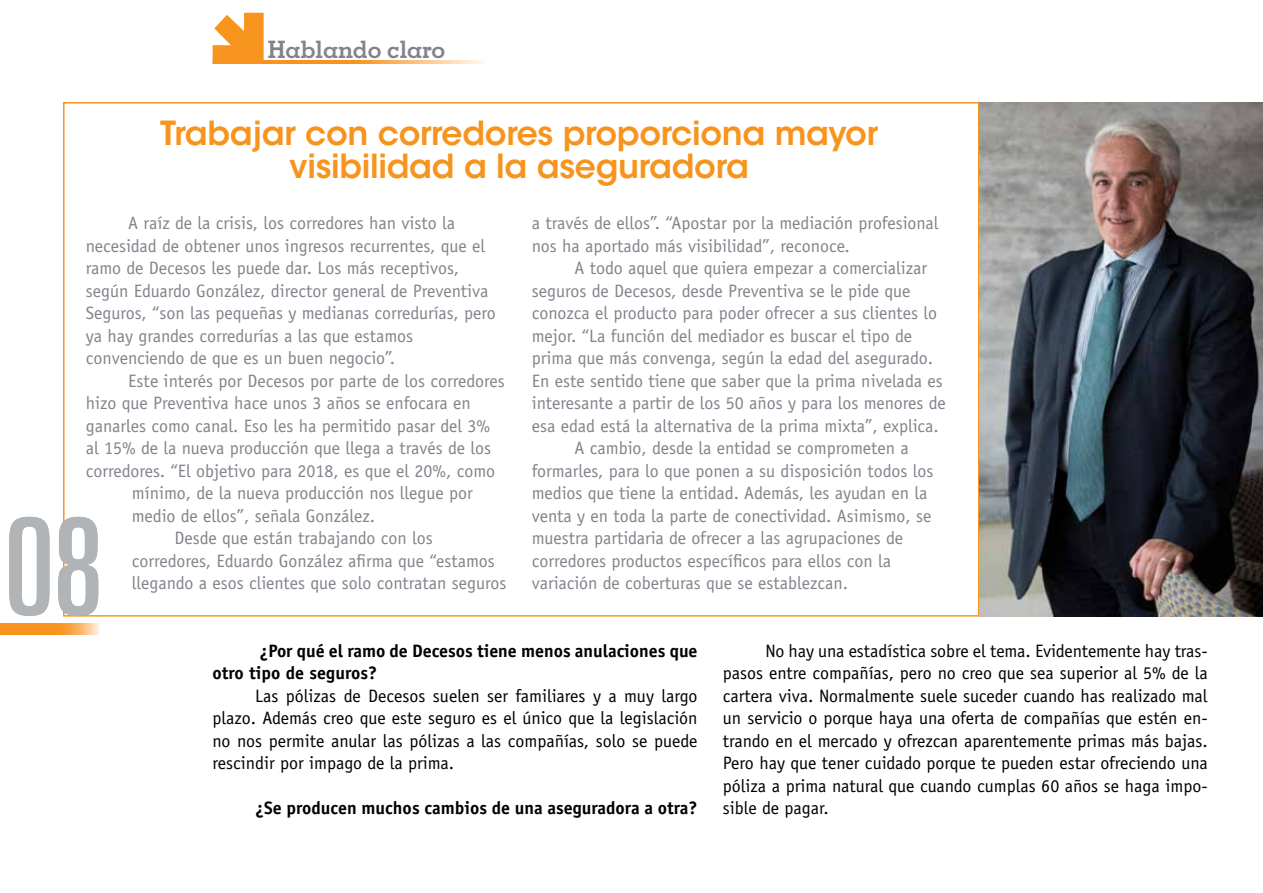
<style>
.page{position:relative;width:1263px;height:893px;background:#fff}
.page>*{position:absolute;margin:0;border:0;box-sizing:border-box;transform-origin:0 0}
.t1{font:ultra-condensed 135px "Univers LT Std";color:#b1b4b6}
.t2{font:600 33px/33px "ITC Avant Garde Std";letter-spacing:-.01em;color:#f7941e;text-align:center}
.t3{font:700 24px "Memphis LT Std";letter-spacing:-.01em;color:#81848b}
.t4{font:18px "Officina Sans Std";color:#81848b}
.t5{font:18px/22.5px "Officina Sans Std";color:#000;text-align:justify}
.t6{font:700 18px "Officina Sans Std";color:#000}
</style>
<div class="page">
<svg style="left:264px;top:61px;width:221px;height:3px"></svg>
<svg style="left:213px;top:13px;width:51px;height:51px"></svg>
<svg style="left:63px;top:102px;width:916px;height:515px"></svg>
<img style="left:0;top:624px;width:100px;height:10px">
<img style="left:979px;top:102px;width:284px;height:515px">
<p class="t3" style="left:268px;top:35px;width:179px">Hablando claro</p>
<p class="t2" style="left:160px;top:116px;width:720px">Trabajar con corredores proporciona mayor visibilidad a la aseguradora</p>
<p class="t4" style="left:128px;top:213px;width:328px">A raíz de la crisis, los corredores han visto la</p>
<p class="t4" style="left:86px;top:235px;width:401px">necesidad de obtener unos ingresos recurrentes, que el</p>
<p class="t4" style="left:86px;top:258px;width:375px">ramo de Decesos les puede dar. Los más receptivos,</p>
<p class="t4" style="left:86px;top:280px;width:404px">según Eduardo González, director general de Preventiva</p>
<p class="t4" style="left:86px;top:303px;width:412px">Seguros, “son las pequeñas y medianas corredurías, pero</p>
<p class="t4" style="left:86px;top:325px;width:329px">ya hay grandes corredurías a las que estamos</p>
<p class="t4" style="left:86px;top:348px;width:311px">convenciendo de que es un buen negocio”.</p>
<p class="t4" style="left:128px;top:370px;width:378px">Este interés por Decesos por parte de los corredores</p>
<p class="t4" style="left:86px;top:393px;width:387px">hizo que Preventiva hace unos 3 años se enfocara en</p>
<p class="t4" style="left:86px;top:415px;width:406px">ganarles como canal. Eso les ha permitido pasar del 3%</p>
<p class="t4" style="left:86px;top:438px;width:407px">al 15% de la nueva producción que llega a través de los</p>
<p class="t4" style="left:86px;top:460px;width:411px">corredores. “El objetivo para 2018, es que el 20%, como</p>
<p class="t4" style="left:132px;top:483px;width:343px">mínimo, de la nueva producción nos llegue por</p>
<p class="t4" style="left:132px;top:505px;width:245px">medio de ellos”, señala González.</p>
<p class="t4" style="left:174px;top:528px;width:260px">Desde que están trabajando con los</p>
<p class="t4" style="left:132px;top:550px;width:365px">corredores, Eduardo González afirma que “estamos</p>
<p class="t4" style="left:132px;top:573px;width:376px">llegando a esos clientes que solo contratan seguros</p>
<p class="t4" style="left:532px;top:213px;width:408px">a través de ellos”. “Apostar por la mediación profesional</p>
<p class="t4" style="left:532px;top:235px;width:319px">nos ha aportado más visibilidad”, reconoce.</p>
<p class="t4" style="left:574px;top:258px;width:354px">A todo aquel que quiera empezar a comercializar</p>
<p class="t4" style="left:532px;top:280px;width:380px">seguros de Decesos, desde Preventiva se le pide que</p>
<p class="t4" style="left:532px;top:303px;width:407px">conozca el producto para poder ofrecer a sus clientes lo</p>
<p class="t4" style="left:532px;top:325px;width:382px">mejor. “La función del mediador es buscar el tipo de</p>
<p class="t4" style="left:532px;top:348px;width:403px">prima que más convenga, según la edad del asegurado.</p>
<p class="t4" style="left:532px;top:370px;width:412px">En este sentido tiene que saber que la prima nivelada es</p>
<p class="t4" style="left:532px;top:393px;width:415px">interesante a partir de los 50 años y para los menores de</p>
<p class="t4" style="left:532px;top:415px;width:408px">esa edad está la alternativa de la prima mixta”, explica.</p>
<p class="t4" style="left:574px;top:438px;width:336px">A cambio, desde la entidad se comprometen a</p>
<p class="t4" style="left:532px;top:460px;width:403px">formarles, para lo que ponen a su disposición todos los</p>
<p class="t4" style="left:532px;top:483px;width:397px">medios que tiene la entidad. Además, les ayudan en la</p>
<p class="t4" style="left:532px;top:505px;width:401px">venta y en toda la parte de conectividad. Asimismo, se</p>
<p class="t4" style="left:532px;top:528px;width:373px">muestra partidaria de ofrecer a las agrupaciones de</p>
<p class="t4" style="left:532px;top:550px;width:361px">corredores productos específicos para ellos con la</p>
<p class="t4" style="left:532px;top:573px;width:318px">variación de coberturas que se establezcan.</p>
<p class="t1" style="left:4px;top:490px;width:101px">08</p>
<p class="t6" style="left:259px;top:639px;width:440px">¿Por qué el ramo de Decesos tiene menos anulaciones que</p>
<p class="t6" style="left:213px;top:662px;width:166px">otro tipo de seguros?</p>
<p class="t5" style="left:255px;top:684px;width:444px">Las pólizas de Decesos suelen ser familiares y a muy largo</p>
<p class="t5" style="left:213px;top:707px;width:486px">plazo. Además creo que este seguro es el único que la legislación</p>
<p class="t5" style="left:213px;top:729px;width:486px">no nos permite anular las pólizas a las compañías, solo se puede</p>
<p class="t5" style="left:213px;top:752px;width:243px">rescindir por impago de la prima.</p>
<p class="t6" style="left:255px;top:797px;width:444px">¿Se producen muchos cambios de una aseguradora a otra?</p>
<p class="t5" style="left:723px;top:639px;width:486px;text-indent:43px">No hay una estadística sobre el tema. Evidentemente hay tras&shy;pasos entre compañías, pero no creo que sea superior al 5% de la cartera viva. Normalmente suele suceder cuando has realizado mal un servicio o porque haya una oferta de compañías que estén en&shy;trando en el mercado y ofrezcan aparentemente primas más bajas.<br>Pero hay que tener cuidado porque te pueden estar ofreciendo una póliza a prima natural que cuando cumplas 60 años se haga impo&shy;sible de pagar.</p>
</div>
